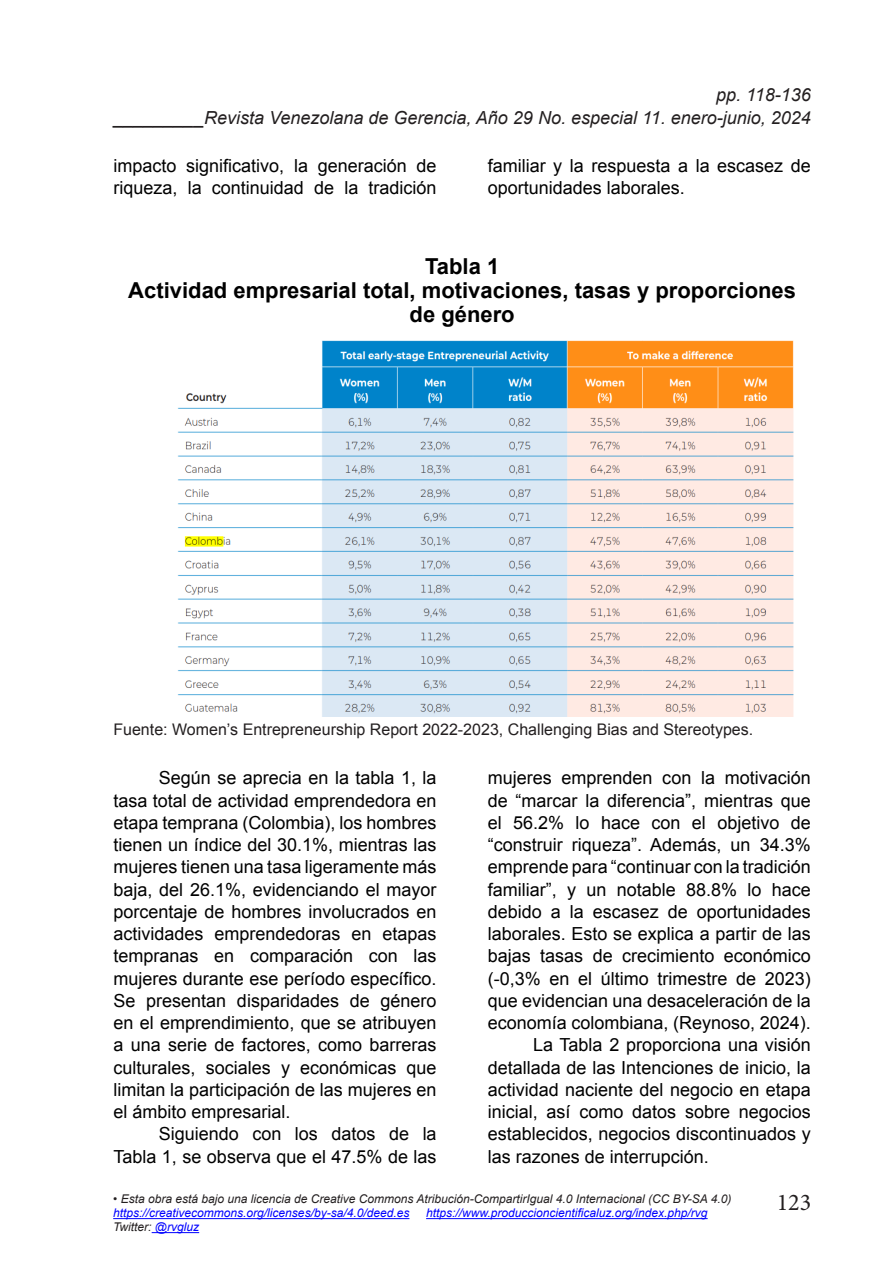
<style>
.page{position:relative;width:879px;height:1276px;background:#fff}
.page>*{position:absolute;margin:0;border:0;box-sizing:border-box;transform-origin:0 0}
.t1{font:24px "Minion Pro";color:#231f20}
.TITULOS_GRAFICOS_Y_T{font:700 22px/24px "Arial";color:#000;text-align:center}
.PARRAFOS_TEXTO{font:18px/22.2px "Arial";color:#000;text-align:justify}
.t2{font:italic 18px "Arial";color:#231f20}
.t3{font:16px "Arial";color:#231f20}
.t4{font:italic 12px "Arial";color:#231f20}
.t5{font:italic 12px "Arial";color:#00f}
.s1{color:#00f}
</style>
<div class="page">
<hr style="left:113px;top:1218px;width:296px;height:1px;background:#00f">
<hr style="left:426px;top:1218px;width:281px;height:1px;background:#00f">
<hr style="left:152px;top:1232px;width:47px;height:1px;background:#00f">
<img style="left:177px;top:340px;width:617px;height:377px">
<p class="t2" style="left:716px;top:83px;width:96px">pp. 118-136</p>
<p class="t2" style="left:114px;top:106px;width:698px">_________Revista Venezolana de Gerencia, Año 29 No. especial 11. enero-junio, 2024</p>
<p class="PARRAFOS_TEXTO" style="left:113px;top:155px;width:325px">impacto significativo, la generación de riqueza, la continuidad de la tradición</p>
<p class="PARRAFOS_TEXTO" style="left:488px;top:155px;width:325px">familiar y la respuesta a la escasez de oportunidades laborales.</p>
<p class="TITULOS_GRAFICOS_Y_T" style="left:425px;top:254px;width:76px">Tabla 1</p>
<p class="TITULOS_GRAFICOS_Y_T" style="left:128px;top:278px;width:669px">Actividad empresarial total, motivaciones, tasas y proporciones de género</p>
<p class="t3" style="left:113px;top:719px;width:641px">Fuente: Women’s Entrepreneurship Report 2022-2023, Challenging Bias and Stereotypes.</p>
<p class="PARRAFOS_TEXTO" style="left:113px;top:767px;width:325px;text-indent:45px">Según se aprecia en la tabla 1, la tasa total de actividad emprendedora en etapa temprana (Colombia), los hombres tienen un índice del 30.1%, mientras las mujeres tienen una tasa ligeramente más baja, del 26.1%, evidenciando el mayor porcentaje de hombres involucrados en actividades emprendedoras en etapas tempranas en comparación con las mujeres durante ese período específico.<br>Se presentan disparidades de género en el emprendimiento, que se atribuyen a una serie de factores, como barreras culturales, sociales y económicas que limitan la participación de las mujeres en el ámbito empresarial.</p>
<p class="PARRAFOS_TEXTO" style="left:113px;top:1123px;width:325px;text-align:right">Siguiendo con los datos de la<br>Tabla 1, se observa que el 47.5% de las</p>
<p class="PARRAFOS_TEXTO" style="left:488px;top:767px;width:325px">mujeres emprenden con la motivación de “marcar la diferencia”, mientras que el 56.2% lo hace con el objetivo de “construir riqueza”. Además, un 34.3% emprende para “continuar con la tradición familiar”, y un notable 88.8% lo hace debido a la escasez de oportunidades laborales. Esto se explica a partir de las bajas tasas de crecimiento económico (-0,3% en el último trimestre de 2023) que evidencian una desaceleración de la economía colombiana, (Reynoso, 2024).</p>
<p class="PARRAFOS_TEXTO" style="left:488px;top:1034px;width:325px;text-indent:45px">La Tabla 2 proporciona una visión detallada de las Intenciones de inicio, la actividad naciente del negocio en etapa inicial, así como datos sobre negocios establecidos, negocios discontinuados y las razones de interrupción.</p>
<p class="t4" style="left:113px;top:1191px;width:620px">• Esta obra está bajo una licencia de Creative Commons Atribución-CompartirIgual 4.0 Internacional (CC BY-SA 4.0)</p>
<p class="t5" style="left:113px;top:1205px;width:298px">https://creativecommons.org/licenses/by-sa/4.0/deed.es</p>
<p class="t5" style="left:426px;top:1205px;width:283px">https://www.produccioncientificaluz.org/index.php/rvg</p>
<p class="t4" style="left:113px;top:1219px;width:87px">Twitter: <span class="s1">@rvgluz</span></p>
<h1 class="t1" style="left:777px;top:1186px;width:36px">123</h1>
</div>
